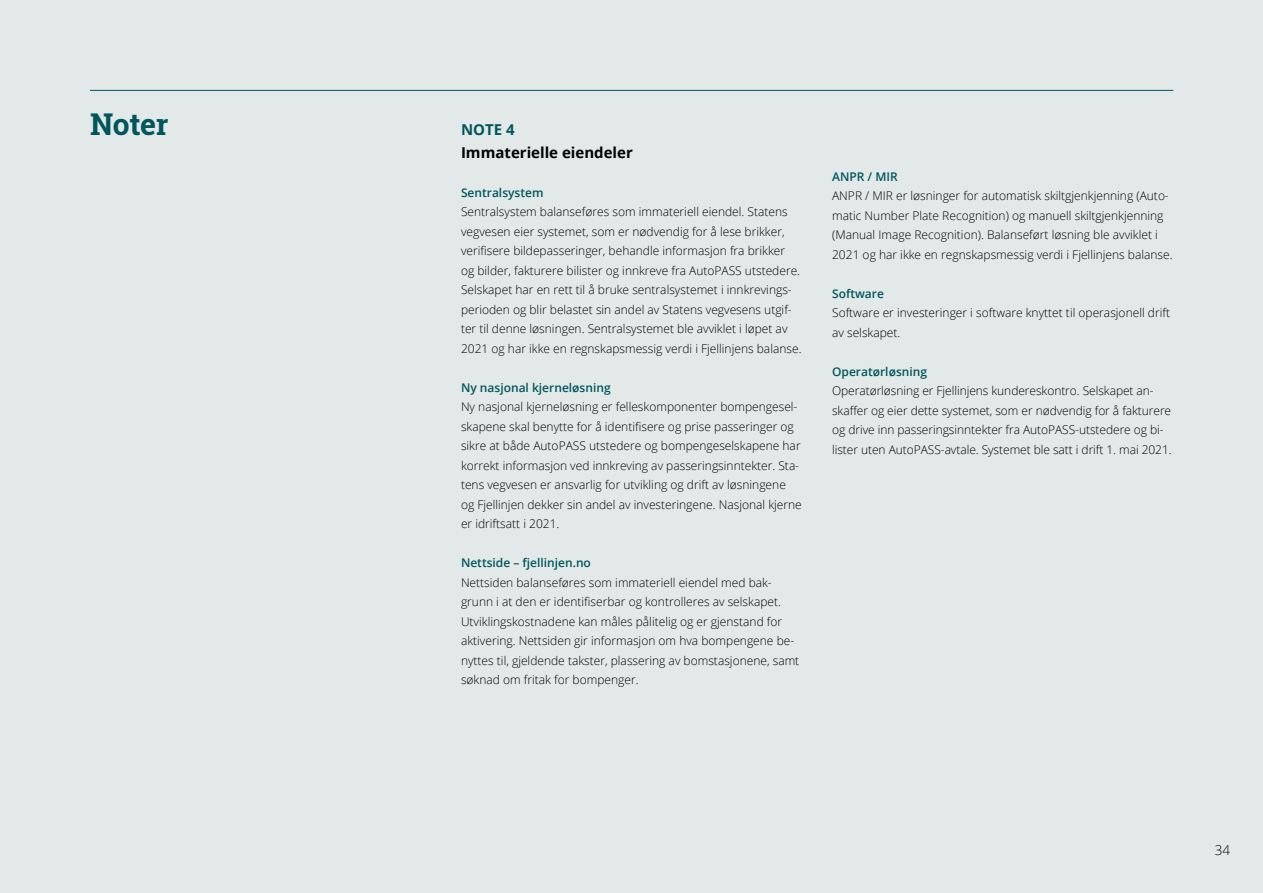
<style>
.page{position:relative;width:1263px;height:893px;background:#e3e9e9}
.page>*{position:absolute;margin:0;border:0;box-sizing:border-box;transform-origin:0 0}
.t1{font:700 30px "Roboto Slab";letter-spacing:-.01em;color:#00575b}
.t2{font:700 15px "Open Sans";color:#000}
.t3{font:700 15px "Open Sans";color:#00575b}
.t4{font:300 13.5px "Open Sans";color:#000}
.t5{font:300 12px/19.5px "Open Sans";color:#000}
.t6{font:600 12px "Open Sans";color:#00575b}
</style>
<div class="page">
<hr style="left:90px;top:90px;width:1083px;height:1px;background:#00575b">
<h1 class="t1" style="left:90px;top:104px;width:80px">Noter</h1>
<p class="t3" style="left:461px;top:119px;width:55px">NOTE 4</p>
<p class="t2" style="left:461px;top:141px;width:173px">Immaterielle eiendeler</p>
<p class="t6" style="left:461px;top:184px;width:84px">Sentralsystem</p>
<p class="t5" style="left:461px;top:202px;width:342px">Sentralsystem balanseføres som immateriell eiendel. Statens vegvesen eier systemet, som er nødvendig for å lese brikker, verifisere bildepasseringer, behandle informasjon fra brikker<br>og bilder, fakturere bilister og innkreve fra AutoPASS utstedere.<br>Selskapet har en rett til å bruke sentralsystemet i innkrevings&shy;perioden og blir belastet sin andel av Statens vegvesens utgif&shy;ter til denne løsningen. Sentralsystemet ble avviklet i løpet av 2021 og har ikke en regnskapsmessig verdi i Fjellinjens balanse.</p>
<p class="t6" style="left:461px;top:379px;width:151px">Ny nasjonal kjerneløsning</p>
<p class="t5" style="left:461px;top:397px;width:342px">Ny nasjonal kjerneløsning er felleskomponenter bompengesel&shy;skapene skal benytte for å identifisere og prise passeringer og sikre at både AutoPASS utstedere og bompengeselskapene har korrekt informasjon ved innkreving av passeringsinntekter. Sta&shy;tens vegvesen er ansvarlig for utvikling og drift av løsningene og Fjellinjen dekker sin andel av investeringene. Nasjonal kjerne er idriftsatt i 2021.</p>
<p class="t6" style="left:461px;top:554px;width:131px">Nettside – fjellinjen.no</p>
<p class="t5" style="left:461px;top:572px;width:340px">Nettsiden balanseføres som immateriell eiendel med bak&shy;grunn i at den er identifiserbar og kontrolleres av selskapet.<br>Utviklingskostnadene kan måles pålitelig og er gjenstand for aktivering. Nettsiden gir informasjon om hva bompengene be&shy;nyttes til, gjeldende takster, plassering av bomstasjonene, samt søknad om fritak for bompenger.</p>
<p class="t6" style="left:832px;top:168px;width:67px">ANPR / MIR</p>
<p class="t5" style="left:832px;top:186px;width:342px">ANPR / MIR er løsninger for automatisk skiltgjenkjenning (Auto&shy;matic Number Plate Recognition) og manuell skiltgjenkjenning (Manual Image Recognition). Balanseført løsning ble avviklet i 2021 og har ikke en regnskapsmessig verdi i Fjellinjens balanse.</p>
<p class="t6" style="left:832px;top:285px;width:53px">Software</p>
<p class="t5" style="left:832px;top:303px;width:339px">Software er investeringer i software knyttet til operasjonell drift av selskapet.</p>
<p class="t6" style="left:832px;top:363px;width:96px">Operatørløsning</p>
<p class="t5" style="left:832px;top:381px;width:341px">Operatørløsning er Fjellinjens kundereskontro. Selskapet an&shy;skaffer og eier dette systemet, som er nødvendig for å fakturere og drive inn passeringsinntekter fra AutoPASS-utstedere og bi&shy;lister uten AutoPASS-avtale. Systemet ble satt i drift 1. mai 2021.</p>
<p class="t4" style="left:1215px;top:841px;width:17px">34</p>
</div>
